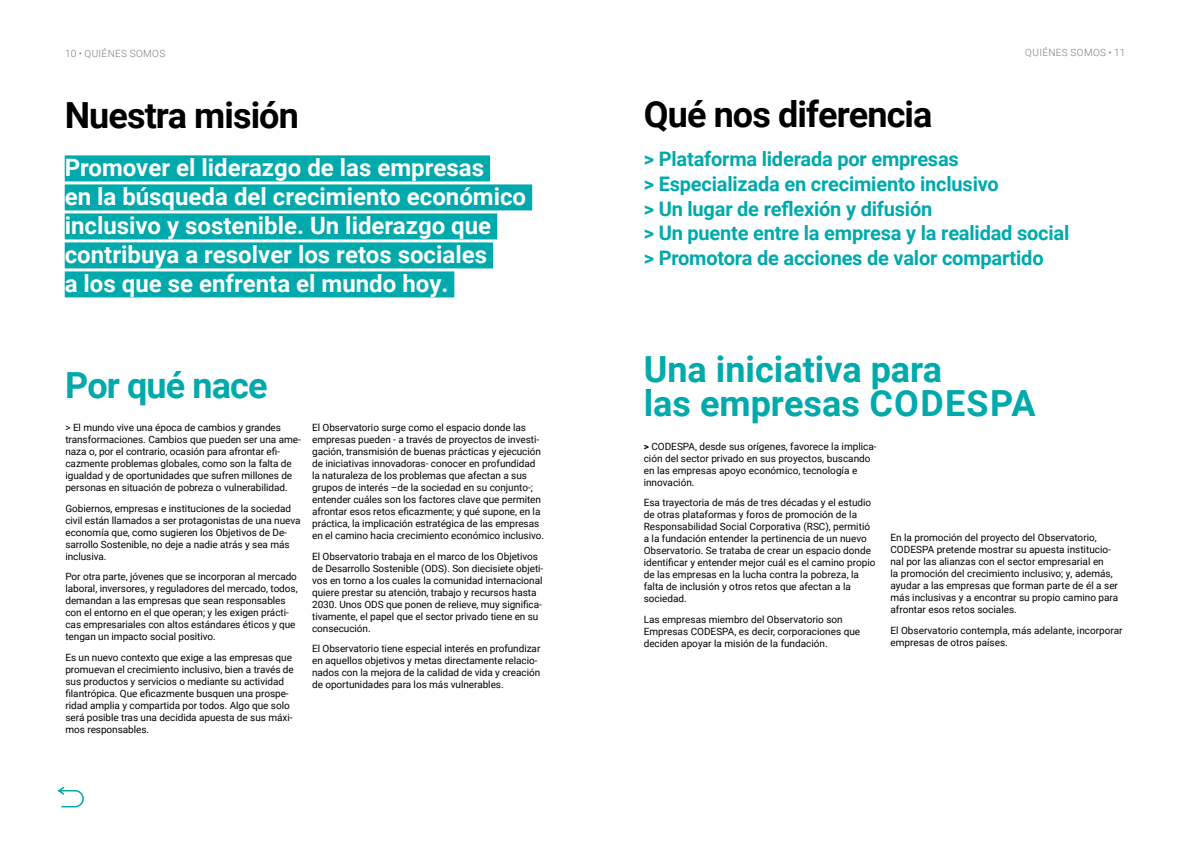
<style>
.page{position:relative;width:1191px;height:842px;background:#fff}
.page>*{position:absolute;margin:0;border:0;box-sizing:border-box;transform-origin:0 0}
.t1{font:700 36px/34px "Roboto";color:#00a9ab}
.t2{font:700 36px "Roboto";letter-spacing:-.025em;color:#000}
.t3{font:700 36px "Roboto";letter-spacing:-.025em;color:#00a9ab}
.t4{font:700 24px/29px "Roboto";color:#fff}
.t5{font:700 20px/24.8px "Roboto";letter-spacing:-.01em;color:#00a9ab}
.t6{font:10px/12px "Roboto";letter-spacing:-.005em;color:#000}
.t7{font:300 10px "Roboto";letter-spacing:.035em;color:#7c7b7b}
.s1{font-weight:700}
</style>
<div class="page">
<svg style="left:58px;top:786px;width:26px;height:22px"></svg>
<div style="left:65px;top:155px;width:425px;height:26px;background:#00a9ab"></div>
<div style="left:65px;top:184px;width:467px;height:26px;background:#00a9ab"></div>
<div style="left:65px;top:213px;width:432px;height:26px;background:#00a9ab"></div>
<div style="left:65px;top:242px;width:428px;height:26px;background:#00a9ab"></div>
<div style="left:65px;top:271px;width:389px;height:26px;background:#00a9ab"></div>
<p class="t7" style="left:65px;top:46px;width:102px">10 • QUIÉNES SOMOS</p>
<p class="t7" style="left:1025px;top:46px;width:102px">QUIÉNES SOMOS • 11</p>
<h1 class="t2" style="left:65px;top:90px;width:236px">Nuestra misión</h1>
<h2 class="t4" style="left:65px;top:152px;width:463px">Promover el liderazgo de las empresas<br>en la búsqueda del crecimiento económico inclusivo y sostenible. Un liderazgo que contribuya a resolver los retos sociales<br>a los que se enfrenta el mundo hoy.</h2>
<h1 class="t3" style="left:65px;top:360px;width:204px">Por qué nace</h1>
<p class="t6" style="left:65px;top:421px;width:237px">&gt; El mundo vive una época de cambios y grandes transformaciones. Cambios que pueden ser una ame&shy;naza o, por el contrario, ocasión para afrontar efi&shy;cazmente problemas globales, como son la falta de igualdad y de oportunidades que sufren millones de personas en situación de pobreza o vulnerabilidad.</p>
<p class="t6" style="left:65px;top:502px;width:237px">Gobiernos, empresas e instituciones de la sociedad civil están llamados a ser protagonistas de una nueva economía que, como sugieren los Objetivos de De&shy;sarrollo Sostenible, no deje a nadie atrás y sea más inclusiva.</p>
<p class="t6" style="left:65px;top:570px;width:234px">Por otra parte, jóvenes que se incorporan al mercado laboral, inversores, y reguladores del mercado, todos, demandan a las empresas que sean responsables con el entorno en el que operan; y les exigen prácti&shy;cas empresariales con altos estándares éticos y que tengan un impacto social positivo.</p>
<p class="t6" style="left:65px;top:651px;width:230px">Es un nuevo contexto que exige a las empresas que promuevan el crecimiento inclusivo, bien a través de sus productos y servicios o mediante su actividad filantrópica. Que eficazmente busquen una prospe&shy;ridad amplia y compartida por todos. Algo que solo será posible tras una decidida apuesta de sus máxi&shy;mos responsables.</p>
<p class="t6" style="left:312px;top:421px;width:233px">El Observatorio surge como el espacio donde las empresas pueden - a través de proyectos de investi&shy;gación, transmisión de buenas prácticas y ejecución de iniciativas innovadoras- conocer en profundidad la naturaleza de los problemas que afectan a sus grupos de interés –de la sociedad en su conjunto-; entender cuáles son los factores clave que permiten afrontar esos retos eficazmente; y qué supone, en la práctica, la implicación estratégica de las empresas en el camino hacia crecimiento económico inclusivo.</p>
<p class="t6" style="left:312px;top:550px;width:233px">El Observatorio trabaja en el marco de los Objetivos de Desarrollo Sostenible (ODS). Son diecisiete objeti&shy;vos en torno a los cuales la comunidad internacional quiere prestar su atención, trabajo y recursos hasta 2030. Unos ODS que ponen de relieve, muy significa&shy;tivamente, el papel que el sector privado tiene en su consecución.</p>
<p class="t6" style="left:312px;top:642px;width:230px">El Observatorio tiene especial interés en profundizar en aquellos objetivos y metas directamente relacio&shy;nados con la mejora de la calidad de vida y creación de oportunidades para los más vulnerables.</p>
<h1 class="t2" style="left:644px;top:89px;width:290px">Qué nos diferencia</h1>
<h3 class="t5" style="left:644px;top:146px;width:427px">&gt; Plataforma liderada por empresas<br>&gt; Especializada en crecimiento inclusivo<br>&gt; Un lugar de reflexión y difusión<br>&gt; Un puente entre la empresa y la realidad social &gt; Promotora de acciones de valor compartido</h3>
<h1 class="t1" style="left:643px;top:351px;width:393px">Una iniciativa para<br>las empresas CODESPA</h1>
<p class="t6" style="left:643px;top:440px;width:234px"><span class="s1">&gt;</span> CODESPA, desde sus orígenes, favorece la implica&shy;ción del sector privado en sus proyectos, buscando en las empresas apoyo económico, tecnología e innovación.</p>
<p class="t6" style="left:643px;top:496px;width:233px">Esa trayectoria de más de tres décadas y el estudio de otras plataformas y foros de promoción de la Responsabilidad Social Corporativa (RSC), permitió a la fundación entender la pertinencia de un nuevo Observatorio. Se trataba de crear un espacio donde identificar y entender mejor cuál es el camino propio de las empresas en la lucha contra la pobreza, la falta de inclusión y otros retos que afectan a la sociedad.</p>
<p class="t6" style="left:643px;top:613px;width:218px">Las empresas miembro del Observatorio son<br>Empresas CODESPA, es decir, corporaciones que deciden apoyar la misión de la fundación.</p>
<p class="t6" style="left:890px;top:531px;width:229px">En la promoción del proyecto del Observatorio, CODESPA pretende mostrar su apuesta institucio&shy;nal por las alianzas con el sector empresarial en<br>la promoción del crecimiento inclusivo; y, además, ayudar a las empresas que forman parte de él a ser más inclusivas y a encontrar su propio camino para afrontar esos retos sociales.</p>
<p class="t6" style="left:890px;top:624px;width:233px">El Observatorio contempla, más adelante, incorporar empresas de otros países.</p>
</div>
